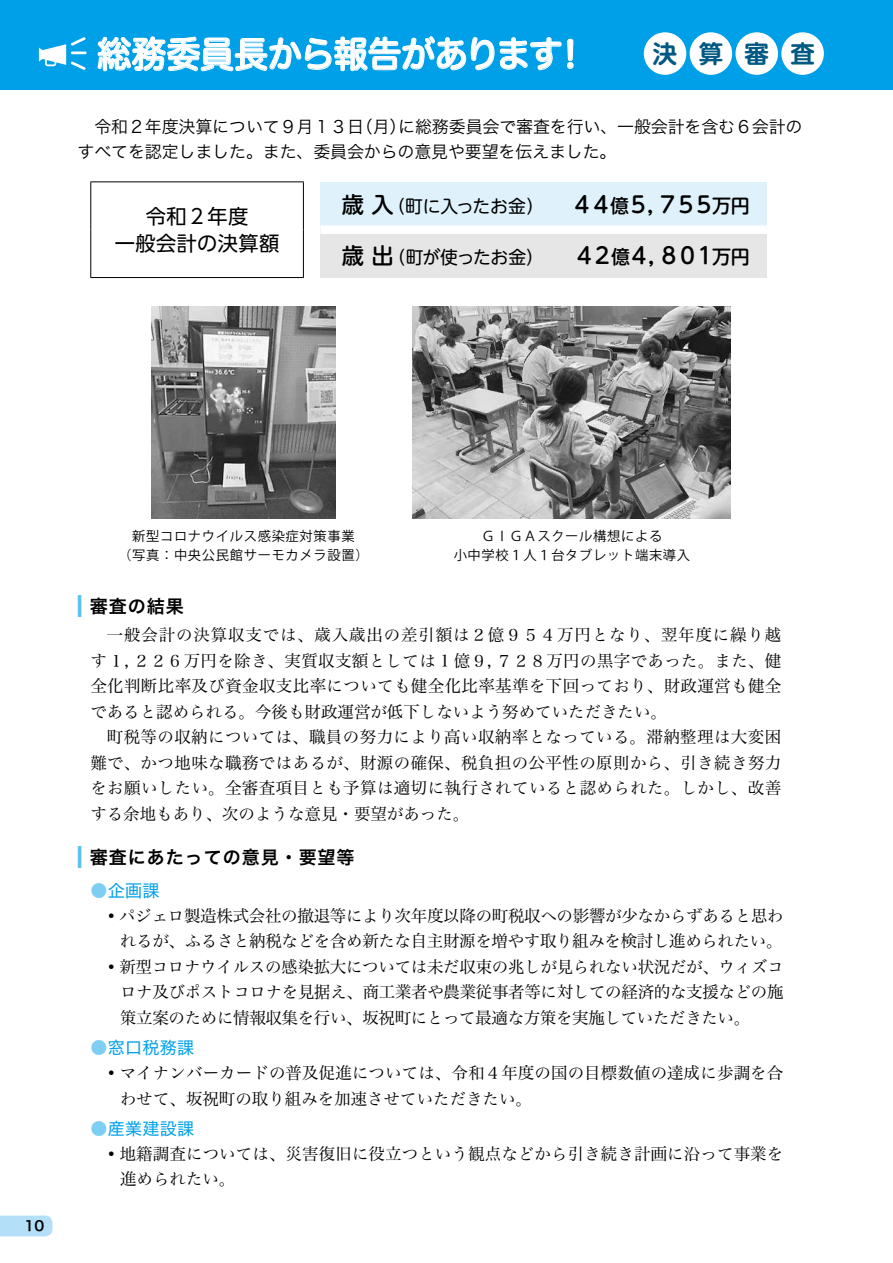
<style>
.page{position:relative;width:893px;height:1263px;background:#fff}
.page>*{position:absolute;margin:0;border:0;box-sizing:border-box;transform-origin:0 0}
.t1{font:35.55px "Hira Maru Std W6";letter-spacing:-.025em;color:#fff;scale:.96 1}
.t2{font:700 24.45px "UD Shin M Go Pro De";color:#005982}
.t3{font:500 22.35px "UD Shin M Go Pro";letter-spacing:-.19em;color:#000}
.t4{font:20.25px/27.6px "UD Shin Go Pro";letter-spacing:.02em;color:#000;text-align:center}
.t5{font:18px "Hira Kaku Std W6";letter-spacing:.05em;color:#000}
.t6{font:17.85px "UD Shin M Go Pro";letter-spacing:-.045em;color:#000}
.t7{font:16.95px/25.5px "Hira Kaku Std W3";letter-spacing:-.01em;color:#000}
.t8{font:16.95px "Hira Kaku Std W4";letter-spacing:.02em;color:#00a0e9}
.t9{font:16.5px/25.5px "Hira Min Std W3";letter-spacing:-.015em;color:#000;text-align:justify}
.t10{font:16.5px/25.5px "Hira Min Std W3";letter-spacing:.005em;color:#000}
.t11{font:13.8px "Hira Kaku Std W6";color:#000}
.t12{font:13.35px/19.2px "Koz Go Pr 6 N";letter-spacing:.05em;color:#000;text-align:center}
.s1{font-weight:400;font-size:17.85px}
.s2{font-size:18.9px}
.s3{font-weight:500;font-size:22.35px}
.s4{font-size:28.95px;color:#54c3f1}
.s5{color:#7ecef4}
.s6{font-family:"UD Shin Go Pro";font-weight:300}
</style>
<div class="page">
<hr style="left:892px;top:438px;width:1px;height:825px;background:#7ecef4">
<div style="left:0;top:0;width:893px;height:89px;background:#00a0e9"></div>
<div style="left:320px;top:182px;width:447px;height:48px;background:#dff2fc"></div>
<div style="left:320px;top:230px;width:447px;height:48px;background:#e6e6e6"></div>
<div style="left:320px;top:225px;width:447px;height:9px;background:#fff"></div>
<hr style="left:90px;top:181px;width:214px;height:1px;background:#000">
<hr style="left:90px;top:182px;width:1px;height:48px;background:#000">
<hr style="left:303px;top:182px;width:1px;height:48px;background:#000">
<hr style="left:90px;top:230px;width:1px;height:47px;background:#000">
<hr style="left:303px;top:230px;width:1px;height:47px;background:#000">
<hr style="left:90px;top:277px;width:214px;height:1px;background:#000">
<svg style="left:98px;top:36px;width:476px;height:36px"></svg>
<svg style="left:39px;top:37px;width:48px;height:33px"></svg>
<div style="left:644px;top:32px;width:42px;height:43px;background:#fff;border-radius:50%"></div>
<div style="left:690px;top:32px;width:42px;height:43px;background:#fff;border-radius:50%"></div>
<div style="left:735px;top:32px;width:43px;height:43px;background:#fff;border-radius:50%"></div>
<div style="left:781px;top:32px;width:43px;height:43px;background:#fff;border-radius:50%"></div>
<img style="left:152px;top:306px;width:183px;height:213px">
<img style="left:413px;top:306px;width:318px;height:213px">
<svg style="left:0;top:1215px;width:53px;height:21px"></svg>
<h1 class="t1" style="left:97px;top:27px;width:512px">総務委員長から報告があります！</h1>
<h2 class="t2" style="left:653px;top:34px;width:163px">決算審査</h2>
<p class="t7" style="left:78px;top:113px;width:726px">　令和２年度決算について９月１３日（月）に総務委員会で審査を行い、一般会計を含む６会計のすべてを認定しました。また、委員会からの意見や要望を伝えました。</p>
<p class="t4" style="left:115px;top:201px;width:166px">令和２年度<br>一般会計の決算額</p>
<h3 class="t3" style="left:342px;top:186px;width:410px">歳 入<span class="s1">（町に入ったお金）</span> ４４<span class="s2">億</span>５, ７５５<span class="s2">万円</span></h3>
<p class="t6" style="left:342px;top:242px;width:204px"><span class="s3">歳 出</span>（町が使ったお金）</p>
<h3 class="t3" style="left:573px;top:237px;width:178px">４２<span class="s2">億</span>４, ８０１<span class="s2">万円</span></h3>
<p class="t11" style="left:25px;top:1215px;width:21px">10</p>
<p class="t12" style="left:118px;top:527px;width:252px">新型コロナウイルス感染症対策事業<br>（写真：中央公民館サーモカメラ設置）</p>
<p class="t12" style="left:454px;top:527px;width:238px">ＧＩＧＡスクール構想による<br>小中学校１人１台タブレット端末導入</p>
<p class="t5" style="left:78px;top:592px;width:108px"><span class="s4">■</span> 審査の結果</p>
<p class="t9" style="left:90px;top:622px;width:692px;text-indent:16px">一般会計の決算収支では、歳入歳出の差引額は２億９５４万円となり、翌年度に繰り越す１，２２６万円を除き、実質収支額としては 1 億９，７２８万円の黒字であった。また、健全化判断比率及び資金収支比率についても健全化比率基準を下回っており、財政運営も健全であると認められる。今後も財政運営が低下しないよう努めていただきたい。</p>
<p class="t9" style="left:90px;top:724px;width:692px;text-indent:16px">町税等の収納については、職員の努力により高い収納率となっている。滞納整理は大変困難で、かつ地味な職務ではあるが、財源の確保、税負担の公平性の原則から、引き続き努力をお願いしたい。全審査項目とも予算は適切に執行されていると認められた。しかし、改善する余地もあり、次のような意見・要望があった。</p>
<p class="t5" style="left:78px;top:843px;width:279px"><span class="s4">■</span> 審査にあたっての意見・要望等</p>
<p class="t8" style="left:90px;top:877px;width:71px"><span class="s5">●</span>企画課</p>
<p class="t9" style="left:103px;top:902px;width:682px"><span class="s6">◦</span>パジェロ製造株式会社の撤退等により次年度以降の町税収への影響が少なからずあると思わ</p>
<p class="t9" style="left:120px;top:928px;width:664px">れるが、ふるさと納税などを含め新たな自主財源を増やす取り組みを検討し進められたい。</p>
<p class="t9" style="left:103px;top:953px;width:682px"><span class="s6">◦</span>新型コロナウイルスの感染拡大については未だ収束の兆しが見られない状況だが、ウィズコ</p>
<p class="t9" style="left:120px;top:979px;width:665px">ロナ及びポストコロナを見据え、商工業者や農業従事者等に対しての経済的な支援などの施</p>
<p class="t9" style="left:120px;top:1004px;width:632px">策立案のために情報収集を行い、坂祝町にとって最適な方策を実施していただきたい。</p>
<p class="t8" style="left:90px;top:1035px;width:105px"><span class="s5">●</span>窓口税務課</p>
<p class="t10" style="left:120px;top:1060px;width:665px;text-indent:-17px"><span class="s6">◦</span>マイナンバーカードの普及促進については、令和４年度の国の目標数値の達成に歩調を合わせて、坂祝町の取り組みを加速させていただきたい。</p>
<p class="t8" style="left:90px;top:1116px;width:105px"><span class="s5">●</span>産業建設課</p>
<p class="t10" style="left:120px;top:1140px;width:665px;text-indent:-17px"><span class="s6">◦</span>地籍調査については、災害復旧に役立つという観点などから引き続き計画に沿って事業を進められたい。</p>
</div>
